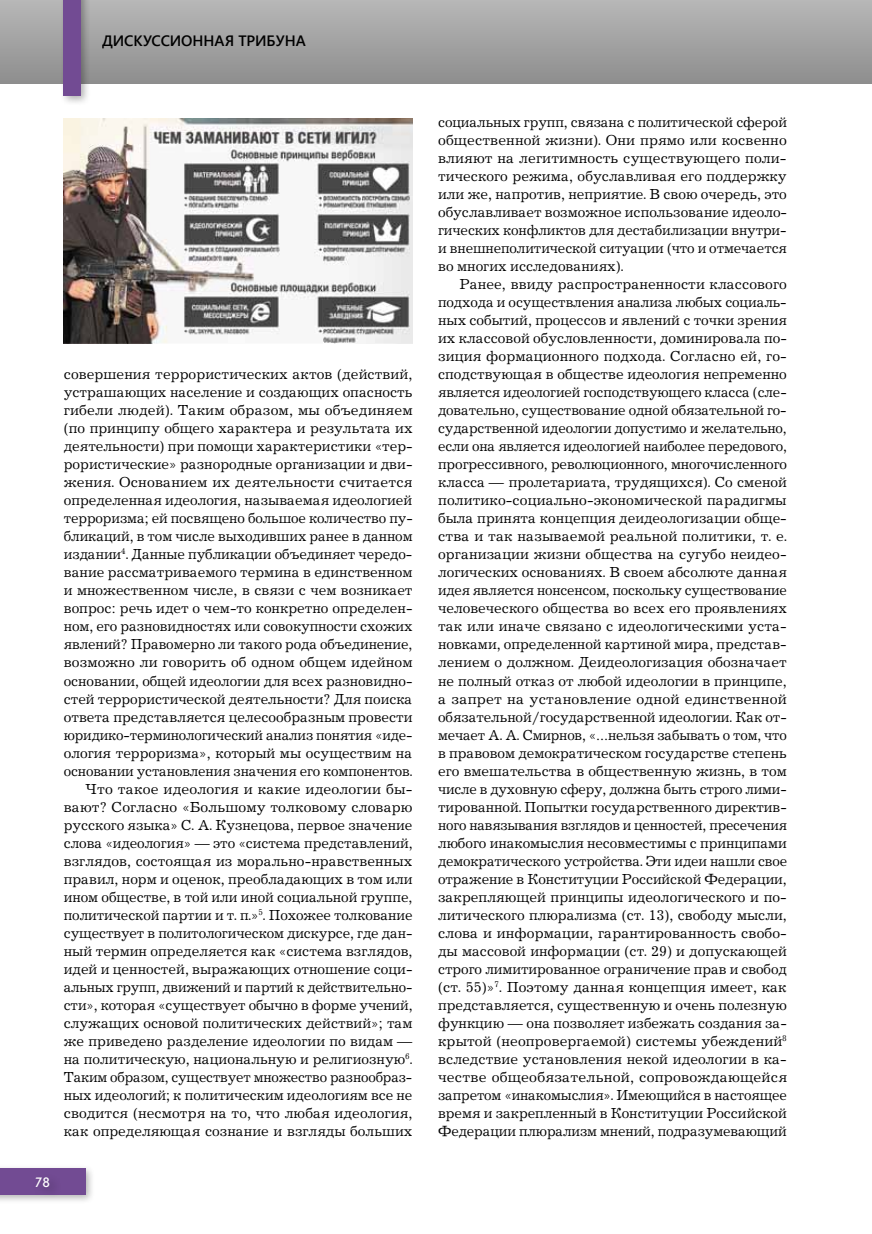
<style>
.page{position:relative;width:872px;height:1234px;background:#fff}
.page>*{position:absolute;margin:0;border:0;box-sizing:border-box;transform-origin:0 0}
.t1{font:15px/18px "Journal C";color:#000;text-align:right}
.t2{font:600 15px "Segoe UI";letter-spacing:-.01em;color:#000}
.t3{font:14.25px "Journal Sans C";color:#fff}
</style>
<div class="page">
<img style="left:64px;top:118px;width:348px;height:225px">
<div style="left:0;top:0;width:872px;height:83px;background:linear-gradient(to bottom,#b7b7b7,#8e8e8e)"></div>
<div style="left:59px;top:0;width:32px;height:106px;background:#000;opacity:.3"></div>
<div style="left:64px;top:0;width:17px;height:96px;background:#724b93"></div>
<div style="left:0;top:1163px;width:95px;height:41px;background:#000;opacity:.3"></div>
<div style="left:0;top:1167px;width:85px;height:26px;background:#724b93"></div>
<div style="left:31px;top:1172px;width:31px;height:27px;background:#000;opacity:.3"></div>
<p class="t2" style="left:102px;top:30px;width:205px">дискуссионная трибуна</p>
<p class="t1" style="left:64px;top:366px;width:350px">совершения террористических актов (действий, устрашающих население и создающих опасность гибели людей). Таким образом, мы объединяем (по принципу общего характера и результата их деятельности) при помощи характеристики «тер&shy;рористические» разнородные организации и дви&shy;жения. Основанием их деятельности считается определенная идеология, называемая идеологией терроризма; ей посвящено большое количество пу&shy;бликаций, в том числе выходивших ранее в данном издании<sup>4</sup>. Данные публикации объединяет чередо&shy;вание рассматриваемого термина в единственном и множественном числе, в связи с чем возникает вопрос: речь идет о чем-то конкретно определен&shy;ном, его разновидностях или совокупности схожих явлений? Правомерно ли такого рода объединение, возможно ли говорить об одном общем идейном основании, общей идеологии для всех разновидно&shy;стей террористической деятельности? Для поиска ответа представляется целесообразным провести юридико-терминологический анализ понятия «иде&shy;ология терроризма», который мы осуществим на основании установления значения его компонентов.<br>Что такое идеология и какие идеологии бы&shy;вают? Согласно «Большому толковому словарю русского языка» С. А. Кузнецова, первое значение слова «идеология» — это «система представлений, взглядов, состоящая из морально-нравственных правил, норм и оценок, преобладающих в том или ином обществе, в той или иной социальной группе, политической партии и т. п.»<sup>5</sup>. Похожее толкование существует в политологическом дискурсе, где дан&shy;ный термин определяется как «система взглядов, идей и ценностей, выражающих отношение соци&shy;альных групп, движений и партий к действительно&shy;сти», которая «существует обычно в форме учений, служащих основой политических действий»; там же приведено разделение идеологии по видам — на политическую, национальную и религиозную<sup>6</sup>.<br>Таким образом, существует множество разнообраз&shy;ных идеологий; к политическим идеологиям все не сводится (несмотря на то, что любая идеология, как определяющая сознание и взгляды больших</p>
<p class="t3" style="left:35px;top:1174px;width:17px">78</p>
<p class="t1" style="left:438px;top:114px;width:350px">социальных групп, связана с политической сферой</p>
<p class="t1" style="left:438px;top:132px;width:350px">общественной жизни). Они прямо или косвенно</p>
<p class="t1" style="left:438px;top:150px;width:350px">влияют на легитимность существующего поли-</p>
<p class="t1" style="left:438px;top:168px;width:350px">тического режима, обуславливая его поддержку</p>
<p class="t1" style="left:438px;top:186px;width:350px">или же, напротив, неприятие. В свою очередь, это</p>
<p class="t1" style="left:438px;top:204px;width:350px">обуславливает возможное использование идеоло-</p>
<p class="t1" style="left:438px;top:222px;width:350px">гических конфликтов для дестабилизации внутри-</p>
<p class="t1" style="left:438px;top:240px;width:350px">и внешнеполитической ситуации (что и отмечается</p>
<p class="t1" style="left:438px;top:258px;width:187px">во многих исследованиях).</p>
<p class="t1" style="left:459px;top:276px;width:329px">Ранее, ввиду распространенности классового</p>
<p class="t1" style="left:438px;top:294px;width:350px">подхода и осуществления анализа любых социаль-</p>
<p class="t1" style="left:438px;top:312px;width:350px">ных событий, процессов и явлений с точки зрения</p>
<p class="t1" style="left:438px;top:330px;width:350px">их классовой обусловленности, доминировала по-</p>
<p class="t1" style="left:438px;top:348px;width:350px">зиция формационного подхода. Согласно ей, го-</p>
<p class="t1" style="left:438px;top:366px;width:350px">сподствующая в обществе идеология непременно</p>
<p class="t1" style="left:438px;top:384px;width:350px">является идеологией господствующего класса (сле-</p>
<p class="t1" style="left:438px;top:402px;width:350px">довательно, существование одной обязательной го-</p>
<p class="t1" style="left:438px;top:420px;width:350px">сударственной идеологии допустимо и желательно,</p>
<p class="t1" style="left:438px;top:438px;width:350px">если она является идеологией наиболее передового,</p>
<p class="t1" style="left:438px;top:456px;width:350px">прогрессивного, революционного, многочисленного</p>
<p class="t1" style="left:438px;top:474px;width:350px">класса — пролетариата, трудящихся). Со сменой</p>
<p class="t1" style="left:438px;top:492px;width:350px">политико-социально-экономической парадигмы</p>
<p class="t1" style="left:438px;top:510px;width:350px">была принята концепция деидеологизации обще-</p>
<p class="t1" style="left:438px;top:528px;width:350px">ства и так называемой реальной политики, т. е.</p>
<p class="t1" style="left:438px;top:546px;width:350px">организации жизни общества на сугубо неидео-</p>
<p class="t1" style="left:438px;top:564px;width:350px">логических основаниях. В своем абсолюте данная</p>
<p class="t1" style="left:438px;top:582px;width:350px">идея является нонсенсом, поскольку существование</p>
<p class="t1" style="left:438px;top:600px;width:350px">человеческого общества во всех его проявлениях</p>
<p class="t1" style="left:438px;top:618px;width:350px">так или иначе связано с идеологическими уста-</p>
<p class="t1" style="left:438px;top:636px;width:350px">новками, определенной картиной мира, представ-</p>
<p class="t1" style="left:438px;top:654px;width:350px">лением о должном. Деидеологизация обозначает</p>
<p class="t1" style="left:438px;top:672px;width:350px">не полный отказ от любой идеологии в принципе,</p>
<p class="t1" style="left:438px;top:690px;width:350px">а запрет на установление одной единственной</p>
<p class="t1" style="left:438px;top:708px;width:350px">обязательной/государственной идеологии. Как от-</p>
<p class="t1" style="left:438px;top:726px;width:350px">мечает А. А. Смирнов, «…нельзя забывать о том, что</p>
<p class="t1" style="left:438px;top:744px;width:350px">в правовом демократическом государстве степень</p>
<p class="t1" style="left:438px;top:762px;width:350px">его вмешательства в общественную жизнь, в том</p>
<p class="t1" style="left:438px;top:780px;width:350px">числе в духовную сферу, должна быть строго лими-</p>
<p class="t1" style="left:438px;top:798px;width:350px">тированной. Попытки государственного директив-</p>
<p class="t1" style="left:438px;top:816px;width:350px">ного навязывания взглядов и ценностей, пресечения</p>
<p class="t1" style="left:438px;top:834px;width:350px">любого инакомыслия несовместимы с принципами</p>
<p class="t1" style="left:438px;top:852px;width:350px">демократического устройства. Эти идеи нашли свое</p>
<p class="t1" style="left:438px;top:870px;width:350px">отражение в Конституции Российской Федерации,</p>
<p class="t1" style="left:438px;top:888px;width:350px">закрепляющей принципы идеологического и по-</p>
<p class="t1" style="left:438px;top:906px;width:350px">литического плюрализма (ст. 13), свободу мысли,</p>
<p class="t1" style="left:438px;top:924px;width:350px">слова и информации, гарантированность свобо-</p>
<p class="t1" style="left:438px;top:942px;width:350px">ды массовой информации (ст. 29) и допускающей</p>
<p class="t1" style="left:438px;top:960px;width:350px">строго лимитированное ограничение прав и свобод</p>
<p class="t1" style="left:438px;top:978px;width:350px">(ст. 55)»<sup>7</sup>. Поэтому данная концепция имеет, как</p>
<p class="t1" style="left:438px;top:996px;width:350px">представляется, существенную и очень полезную</p>
<p class="t1" style="left:438px;top:1014px;width:350px">функцию — она позволяет избежать создания за-</p>
<p class="t1" style="left:438px;top:1032px;width:350px">крытой (неопровергаемой) системы убеждений<sup>8</sup></p>
<p class="t1" style="left:438px;top:1050px;width:350px">вследствие установления некой идеологии в ка-</p>
<p class="t1" style="left:438px;top:1068px;width:350px">честве общеобязательной, сопровождающейся</p>
<p class="t1" style="left:438px;top:1086px;width:350px">запретом «инакомыслия». Имеющийся в настоящее</p>
<p class="t1" style="left:438px;top:1104px;width:350px">время и закрепленный в Конституции Российской</p>
<p class="t1" style="left:438px;top:1122px;width:350px">Федерации плюрализм мнений, подразумевающий</p>
</div>
